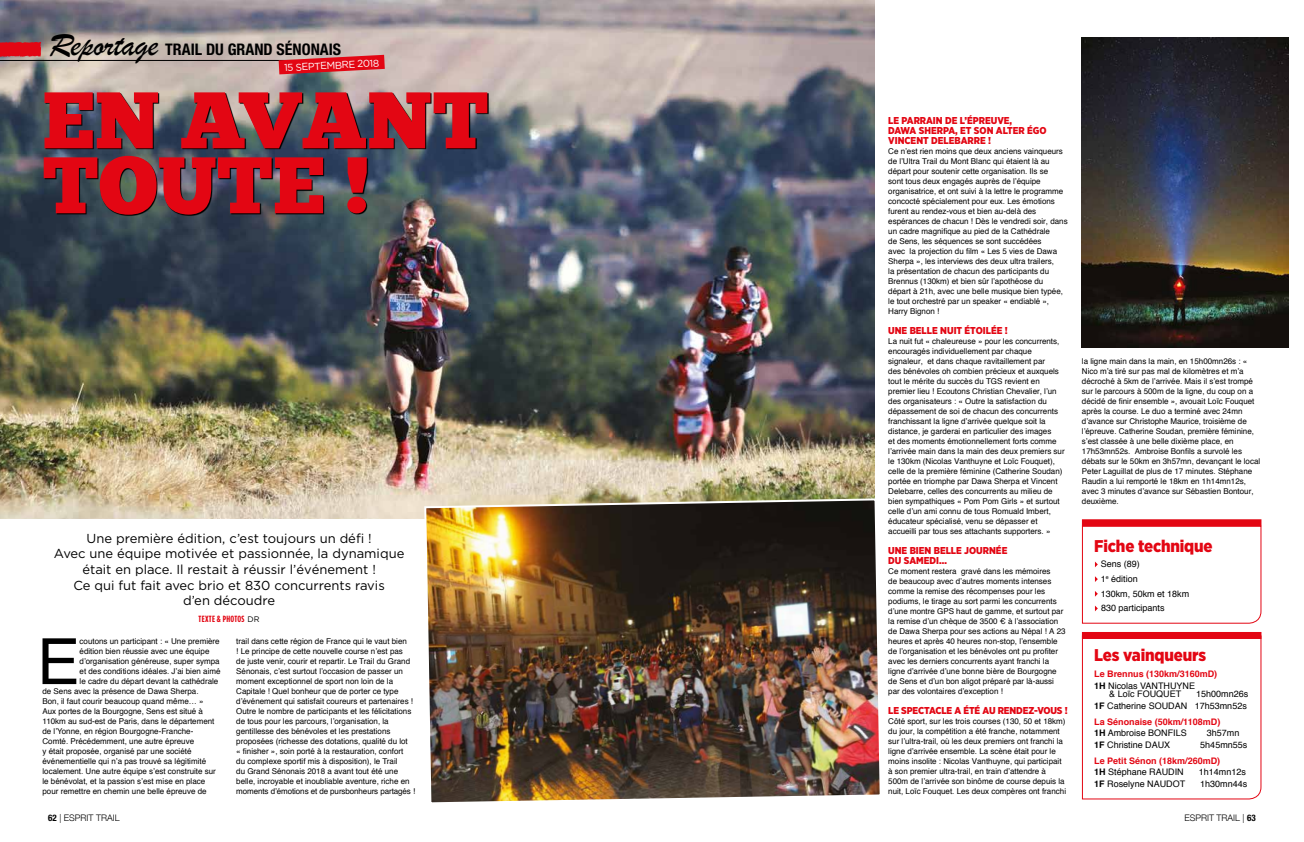
<style>
.page{position:relative;width:1304px;height:842px;background:#fff}
.page>*{position:absolute;margin:0;border:0;box-sizing:border-box;transform-origin:0 0}
.t1{font:80px/65px "Chunk Five Ex";color:#e30613}
.t2{font:63.8px "Helvetica";color:#000}
.t3{font:900 17px "Gotham Narrow";letter-spacing:-.01em;color:#e30613}
.t4{font:700 condensed 16px "Helvetica Neue";color:#000}
.t5{font:13px/15.6px "Gotham";color:#000;text-align:center}
.t6{font:900 10px/10px "Gotham Narrow";color:#e30613}
.t7{font:10px "Gotham";color:#fff}
.t8{font:9px/14.7px "Helvetica";color:#000}
.t9{font:700 9px/11.7px "Helvetica";color:#e30613}
.t10{font:300 9px "Helvetica Neue";color:#000}
.t11{font:700 9px "Gotham Condensed";letter-spacing:.03em;color:#e30613}
.t12{font:8px/10px "Helvetica";color:#000}
.s1{font-family:"Brush Script";font-weight:400;font-stretch:normal;font-size:34px}
.s2{font-family:"Gotham";font-weight:400;font-size:8px;color:#000}
.s3{color:#000}
.s4{font-weight:400;color:#000}
.s5{font-weight:700}
.s6{font-weight:700;font-stretch:condensed}
</style>
<div class="page">
<div style="left:1082px;top:519px;width:179px;height:7px;background:#e30613"></div>
<svg style="left:1081px;top:635px;width:181px;height:165px"></svg>
<div style="left:1082px;top:632px;width:179px;height:7px;background:#e30613"></div>
<img style="left:1082px;top:38px;width:207px;height:310px">
<img style="left:0;top:0;width:874px;height:518px">
<hr style="left:0;top:60px;width:343px;height:1px;background:#000">
<svg style="left:0;top:42px;width:41px;height:15px"></svg>
<svg style="left:279px;top:55px;width:106px;height:19px;background:#d9333c"></svg>
<svg style="left:44px;top:93px;width:445px;height:123px;background:#2a3238"></svg>
<img style="left:423px;top:497px;width:457px;height:306px">
<svg style="left:1081px;top:525px;width:181px;height:99px"></svg>
<h3 class="t4" style="left:49px;top:40px;width:294px"><span class="s1">Reportage</span> TRAIL DU GRAND SÉNONAIS</h3>
<p class="t7" style="left:284px;top:62px;width:97px;rotate:-3deg">15 SEPTEMBRE 2018</p>
<h1 class="t1" style="left:43px;top:86px;width:448px">EN AVANT<br>TOUTE !</h1>
<h3 class="t5" style="left:54px;top:530px;width:352px">Une première édition, c’est toujours un défi !<br>Avec une équipe motivée et passionnée, la dynamique était en place. Il restait à réussir l’événement !<br>Ce qui fut fait avec brio et 830 concurrents ravis<br>d’en découdre</h3>
<p class="t11" style="left:199px;top:614px;width:62px">TEXTE &amp; PHOTOS <span class="s2">DR</span></p>
<h2 class="t2" style="left:37px;top:612px;width:44px">E</h2>
<p class="t12" style="left:80px;top:636px;width:142px">coutons un participant : « Une première</p>
<p class="t12" style="left:80px;top:646px;width:131px">édition bien réussie avec une équipe</p>
<p class="t12" style="left:80px;top:656px;width:142px">d’organisation généreuse, super sympa</p>
<p class="t12" style="left:80px;top:666px;width:142px">et des conditions idéales. J’ai bien aimé</p>
<p class="t12" style="left:80px;top:676px;width:140px">le cadre du départ devant la cathédrale</p>
<p class="t12" style="left:43px;top:686px;width:158px">de Sens avec la présence de Dawa Sherpa.</p>
<p class="t12" style="left:43px;top:696px;width:162px">Bon, il faut courir beaucoup quand même… »</p>
<p class="t12" style="left:43px;top:706px;width:162px">Aux portes de la Bourgogne, Sens est situé à</p>
<p class="t12" style="left:43px;top:716px;width:173px">110km au sud-est de Paris, dans le département</p>
<p class="t12" style="left:43px;top:726px;width:152px">de l’Yonne, en région Bourgogne-Franche-</p>
<p class="t12" style="left:43px;top:736px;width:153px">Comté. Précédemment, une autre épreuve</p>
<p class="t12" style="left:43px;top:746px;width:150px">y était proposée, organisé par une société</p>
<p class="t12" style="left:43px;top:756px;width:165px">événementielle qui n’a pas trouvé sa légitimité</p>
<p class="t12" style="left:43px;top:766px;width:175px">localement. Une autre équipe s’est construite sur</p>
<p class="t12" style="left:43px;top:776px;width:164px">le bénévolat, et la passion s’est mise en place</p>
<p class="t12" style="left:43px;top:786px;width:166px">pour remettre en chemin une belle épreuve de</p>
<p class="t12" style="left:236px;top:636px;width:180px">trail dans cette région de France qui le vaut bien<br>! Le principe de cette nouvelle course n’est pas<br>de juste venir, courir et repartir. Le Trail du Grand Sénonais, c’est surtout l’occasion de passer un moment exceptionnel de sport non loin de la Capitale ! Quel bonheur que de porter ce type d’événement qui satisfait coureurs et partenaires !<br>Outre le nombre de participants et les félicitations de tous pour les parcours, l’organisation, la gentillesse des bénévoles et les prestations proposées (richesse des dotations, qualité du lot<br>« finisher », soin porté à la restauration, confort<br>du complexe sportif mis à disposition), le Trail<br>du Grand Sénonais 2018 a avant tout été une belle, incroyable et inoubliable aventure, riche en moments d’émotions et de pursbonheurs partagés !</p>
<p class="t6" style="left:888px;top:115px;width:160px">LE PARRAIN DE L’ÉPREUVE,<br>DAWA SHERPA, ET SON ALTER ÉGO<br>VINCENT DELEBARRE !</p>
<p class="t12" style="left:888px;top:146px;width:181px">Ce n’est rien moins que deux anciens vainqueurs de l’Ultra Trail du Mont Blanc qui étaient là au départ pour soutenir cette organisation. Ils se<br>sont tous deux engagés auprès de l’équipe organisatrice, et ont suivi à la lettre le programme concocté spécialement pour eux. Les émotions furent au rendez-vous et bien au-delà des espérances de chacun ! Dès le vendredi soir, dans un cadre magnifique au pied de la Cathédrale<br>de Sens, les séquences se sont succédées<br>avec la projection du film « Les 5 vies de Dawa Sherpa », les interviews des deux ultra trailers,<br>la présentation de chacun des participants du Brennus (130km) et bien sûr l’apothéose du départ à 21h, avec une belle musique bien typée, le tout orchestré par un speaker « endiablé », Harry Bignon !</p>
<p class="t6" style="left:888px;top:325px;width:121px">UNE BELLE NUIT ÉTOILÉE !</p>
<p class="t12" style="left:888px;top:336px;width:178px">La nuit fut « chaleureuse » pour les concurrents, encouragés individuellement par chaque signaleur, et dans chaque ravitaillement par<br>des bénévoles oh combien précieux et auxquels tout le mérite du succès du TGS revient en premier lieu ! Ecoutons Christian Chevalier, l’un des organisateurs : « Outre la satisfaction du dépassement de soi de chacun des concurrents franchissant la ligne d’arrivée quelque soit la distance, je garderai en particulier des images<br>et des moments émotionnellement forts comme l’arrivée main dans la main des deux premiers sur le 130km (Nicolas Vanthuyne et Loïc Fouquet), celle de la première féminine (Catherine Soudan) portée en triomphe par Dawa Sherpa et Vincent Delebarre, celles des concurrents au milieu de bien sympathiques « Pom Pom Girls » et surtout celle d’un ami connu de tous Romuald Imbert, éducateur spécialisé, venu se dépasser et accueilli par tous ses attachants supporters. »</p>
<p class="t6" style="left:888px;top:545px;width:121px">UNE BIEN BELLE JOURNÉE<br>DU SAMEDI…</p>
<p class="t12" style="left:888px;top:566px;width:179px">Ce moment restera gravé dans les mémoires<br>de beaucoup avec d’autres moments intenses comme la remise des récompenses pour les podiums, le tirage au sort parmi les concurrents d’une montre GPS haut de gamme, et surtout par la remise d’un chèque de 3500 € à l’association de Dawa Sherpa pour ses actions au Népal ! A 23 heures et après 40 heures non-stop, l’ensemble de l’organisation et les bénévoles ont pu profiter avec les derniers concurrents ayant franchi la ligne d’arrivée d’une bonne bière de Bourgogne de Sens et d’un bon aligot préparé par là-aussi par des volontaires d’exception !</p>
<p class="t6" style="left:888px;top:705px;width:181px">LE SPECTACLE A ÉTÉ AU RENDEZ-VOUS !</p>
<p class="t12" style="left:888px;top:716px;width:179px">Côté sport, sur les trois courses (130, 50 et 18km) du jour, la compétition a été franche, notamment sur l’ultra-trail, où les deux premiers ont franchi la ligne d’arrivée ensemble. La scène était pour le moins insolite : Nicolas Vanthuyne, qui participait à son premier ultra-trail, en train d’attendre à 500m de l’arrivée son binôme de course depuis la nuit, Loïc Fouquet. Les deux compères ont franchi</p>
<p class="t12" style="left:1082px;top:356px;width:180px">la ligne main dans la main, en 15h00mn26s : « Nico m’a tiré sur pas mal de kilomètres et m’a décroché à 5km de l’arrivée. Mais il s’est trompé sur le parcours à 500m de la ligne, du coup on a décidé de finir ensemble », avouait Loïc Fouquet après la course. Le duo a terminé avec 24mn d’avance sur Christophe Maurice, troisième de l’épreuve. Catherine Soudan, première féminine, s’est classée à une belle dixième place, en 17h53mn52s. Ambroise Bonfils a survolé les débats sur le 50km en 3h57mn, devançant le local Peter Laguillat de plus de 17 minutes. Stéphane Raudin a lui remporté le 18km en 1h14mn12s, avec 3 minutes d’avance sur Sébastien Bontour, deuxième.</p>
<h3 class="t3" style="left:1094px;top:534px;width:120px">Fiche technique</h3>
<p class="t8" style="left:1101px;top:557px;width:90px">Sens (89)<br>1<sup>e</sup> édition<br>130km, 50km et 18km<br>830 participants</p>
<h3 class="t3" style="left:1094px;top:644px;width:113px">Les vainqueurs</h3>
<p class="t9" style="left:1094px;top:668px;width:125px">Le Brennus (130km/3160mD)<br><span class="s3">1H</span> <span class="s4">Nicolas VANTHUYNE</span></p>
<p class="t8" style="left:1109px;top:687px;width:74px">&amp; Loïc FOUQUET</p>
<p class="t8" style="left:1094px;top:689px;width:155px;line-height:11.7px;text-align:right">15h00mn26s<br><span class="s5">1F</span> Catherine SOUDAN 17h53mn52s</p>
<p class="t9" style="left:1094px;top:716px;width:128px">La Sénonaise (50km/1108mD)<br><span class="s3">1H</span> <span class="s4">Ambroise BONFILS</span></p>
<p class="t8" style="left:1207px;top:726px;width:34px">3h57mn</p>
<p class="t8" style="left:1094px;top:738px;width:78px"><span class="s5">1F</span> Christine DAUX</p>
<p class="t8" style="left:1200px;top:738px;width:49px">5h45mn55s</p>
<p class="t9" style="left:1094px;top:755px;width:128px">Le Petit Sénon (18km/260mD)<br><span class="s3">1H</span> <span class="s4">Stéphane RAUDIN</span></p>
<p class="t8" style="left:1199px;top:765px;width:49px">1h14mn12s</p>
<p class="t8" style="left:1094px;top:777px;width:93px"><span class="s5">1F</span> Roselyne NAUDOT</p>
<p class="t8" style="left:1200px;top:777px;width:49px">1h30mn44s</p>
<p class="t10" style="left:48px;top:811px;width:73px"><span class="s6">62</span> | ESPRIT TRAIL</p>
<p class="t10" style="left:1184px;top:811px;width:73px">ESPRIT TRAIL | <span class="s6">63</span></p>
</div>
